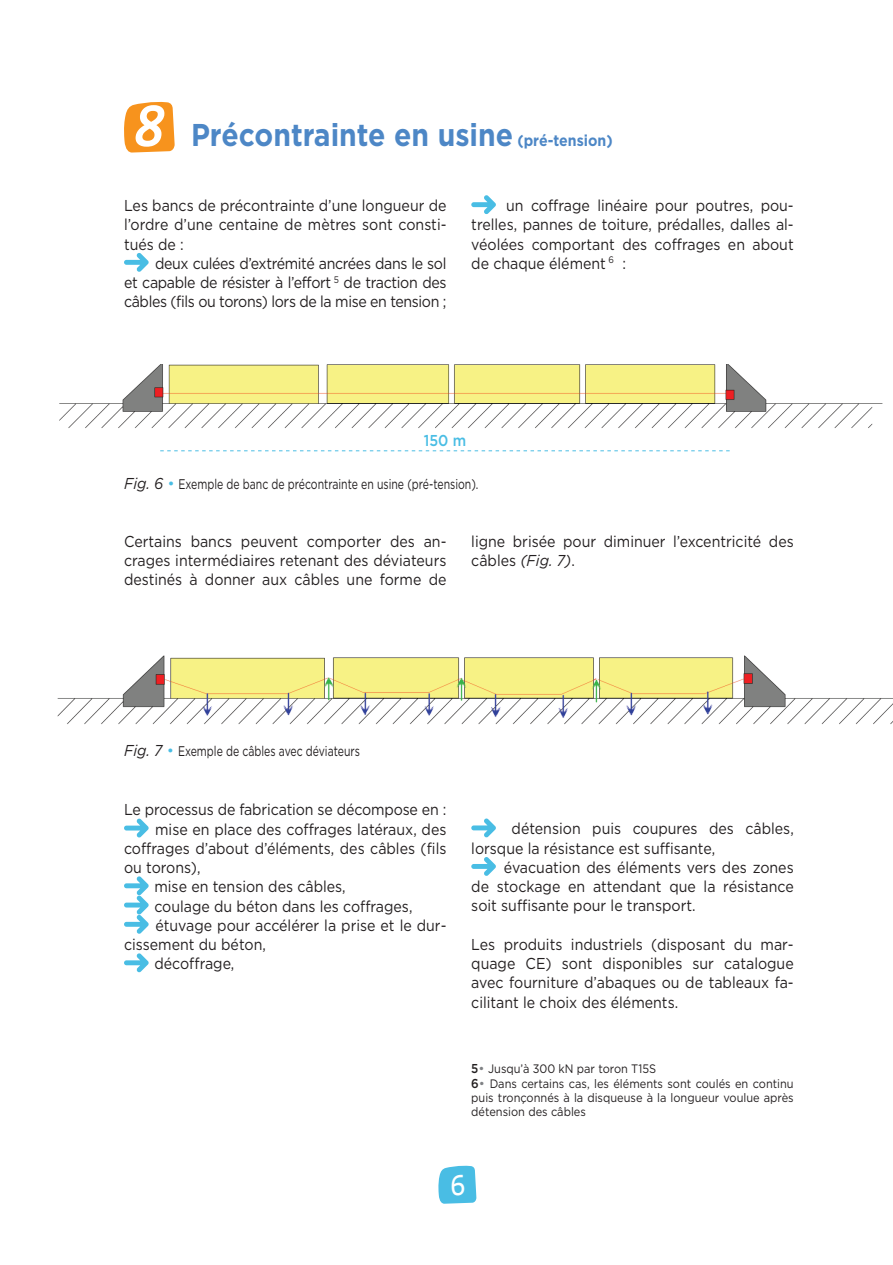
<style>
.page{position:relative;width:893px;height:1265px;background:#fff}
.page>*{position:absolute;margin:0;border:0;box-sizing:border-box;transform-origin:0 0}
.t1{font:700 31.5px "Gotham";color:#4d87c6;scale:.9 1}
.t2{font:31.5px "Consolas";color:#fff;scale:.9 1}
.t3{font:15.75px/19.2px "Gotham";color:#231f20;text-align:justify;scale:.9 1}
.t4{font:500 15.75px "Gotham";color:#49bde4;scale:.9 1}
.t5{font:14px "Gotham";color:#231f20;scale:.75 1}
.t6{font:12.25px/14.2px "Gotham";color:#231f20;scale:.9 1}
.s1{font-family:"Consolas";font-style:italic;font-size:63px;color:#fff}
.s2{font-size:15.75px}
.s3{font-style:italic;font-size:15.75px}
.s4{font-weight:300;font-size:15.75px;color:#49bde4}
.s5{font-style:italic}
.s6{font-weight:500;font-size:12.95px}
.s7{font-size:12.95px;color:#808285}
</style>
<div class="page">
<img style="left:59px;top:365px;width:824px;height:63px">
<svg style="left:160px;top:450px;width:570px;height:1px"></svg>
<img style="left:57px;top:655px;width:836px;height:70px">
<svg style="left:124px;top:819px;width:25px;height:18px"></svg>
<svg style="left:124px;top:876px;width:25px;height:58px"></svg>
<svg style="left:124px;top:953px;width:25px;height:19px"></svg>
<svg style="left:471px;top:819px;width:25px;height:18px"></svg>
<svg style="left:471px;top:857px;width:25px;height:19px"></svg>
<svg style="left:438px;top:1165px;width:38px;height:39px"></svg>
<svg style="left:124px;top:101px;width:51px;height:52px;background:#f7a038"></svg>
<svg style="left:124px;top:253px;width:25px;height:19px"></svg>
<svg style="left:471px;top:195px;width:25px;height:19px"></svg>
<h1 class="t1" style="left:134px;top:114px;width:533px"><span class="s1">8</span> Précontrainte en usine <span class="s2">(pré-tension)</span></h1>
<p class="t3" style="left:124px;top:195px;width:360px">Les bancs de précontrainte d’une longueur de l’ordre d’une centaine de mètres sont consti&shy;tués de :</p>
<p class="t3" style="left:124px;top:253px;width:360px;text-indent:31px">deux culées d’extrémité ancrées dans le sol et capable de résister à l’effort <sup>5</sup> de traction des câbles (fils ou torons) lors de la mise en tension ;</p>
<p class="t3" style="left:471px;top:196px;width:360px;text-indent:35px">un coffrage linéaire pour poutres, pou&shy;trelles, pannes de toiture, prédalles, dalles al&shy;véolées comportant des coffrages en about de chaque élément <sup>6</sup> :</p>
<p class="t4" style="left:424px;top:430px;width:49px">150 m</p>
<p class="t5" style="left:124px;top:475px;width:474px"><span class="s3">Fig. 6</span> <span class="s4">•</span> Exemple de banc de précontrainte en usine (pré-tension).</p>
<p class="t3" style="left:124px;top:531px;width:360px">Certains bancs peuvent comporter des an&shy;crages intermédiaires retenant des déviateurs destinés à donner aux câbles une forme de</p>
<p class="t3" style="left:471px;top:531px;width:360px">ligne brisée pour diminuer l’excentricité des câbles <span class="s5">(Fig. 7)</span>.</p>
<p class="t5" style="left:124px;top:743px;width:316px"><span class="s3">Fig. 7</span> <span class="s4">•</span> Exemple de câbles avec déviateurs</p>
<p class="t3" style="left:124px;top:800px;width:360px">Le processus de fabrication se décompose en :</p>
<p class="t3" style="left:155px;top:819px;width:325px">mise en place des coffrages latéraux, des</p>
<p class="t3" style="left:124px;top:838px;width:360px">coffrages d’about d’éléments, des câbles (fils</p>
<p class="t3" style="left:124px;top:857px;width:87px">ou torons),</p>
<p class="t3" style="left:154px;top:877px;width:214px">mise en tension des câbles,</p>
<p class="t3" style="left:154px;top:896px;width:288px">coulage du béton dans les coffrages,</p>
<p class="t3" style="left:155px;top:915px;width:325px">étuvage pour accélérer la prise et le dur-</p>
<p class="t3" style="left:124px;top:934px;width:159px">cissement du béton,</p>
<p class="t3" style="left:154px;top:954px;width:90px">décoffrage,</p>
<p class="t3" style="left:471px;top:819px;width:360px;text-indent:40px">détension puis coupures des câbles, lorsque la résistance est suffisante,</p>
<p class="t3" style="left:471px;top:857px;width:360px;text-indent:33px">évacuation des éléments vers des zones de stockage en attendant que la résistance soit suffisante pour le transport.</p>
<p class="t3" style="left:471px;top:934px;width:360px">Les produits industriels (disposant du mar&shy;quage CE) sont disponibles sur catalogue avec fourniture d’abaques ou de tableaux fa&shy;cilitant le choix des éléments.</p>
<p class="t6" style="left:471px;top:1062px;width:360px"><span class="s6">5</span><span class="s7">•</span> Jusqu’à 300 kN par toron T15S<br><span class="s6">6</span><span class="s7">•</span> Dans certains cas, les éléments sont coulés en continu puis tronçonnés à la disqueuse à la longueur voulue après détension des câbles</p>
<h1 class="t2" style="left:450px;top:1165px;width:19px">6</h1>
</div>
